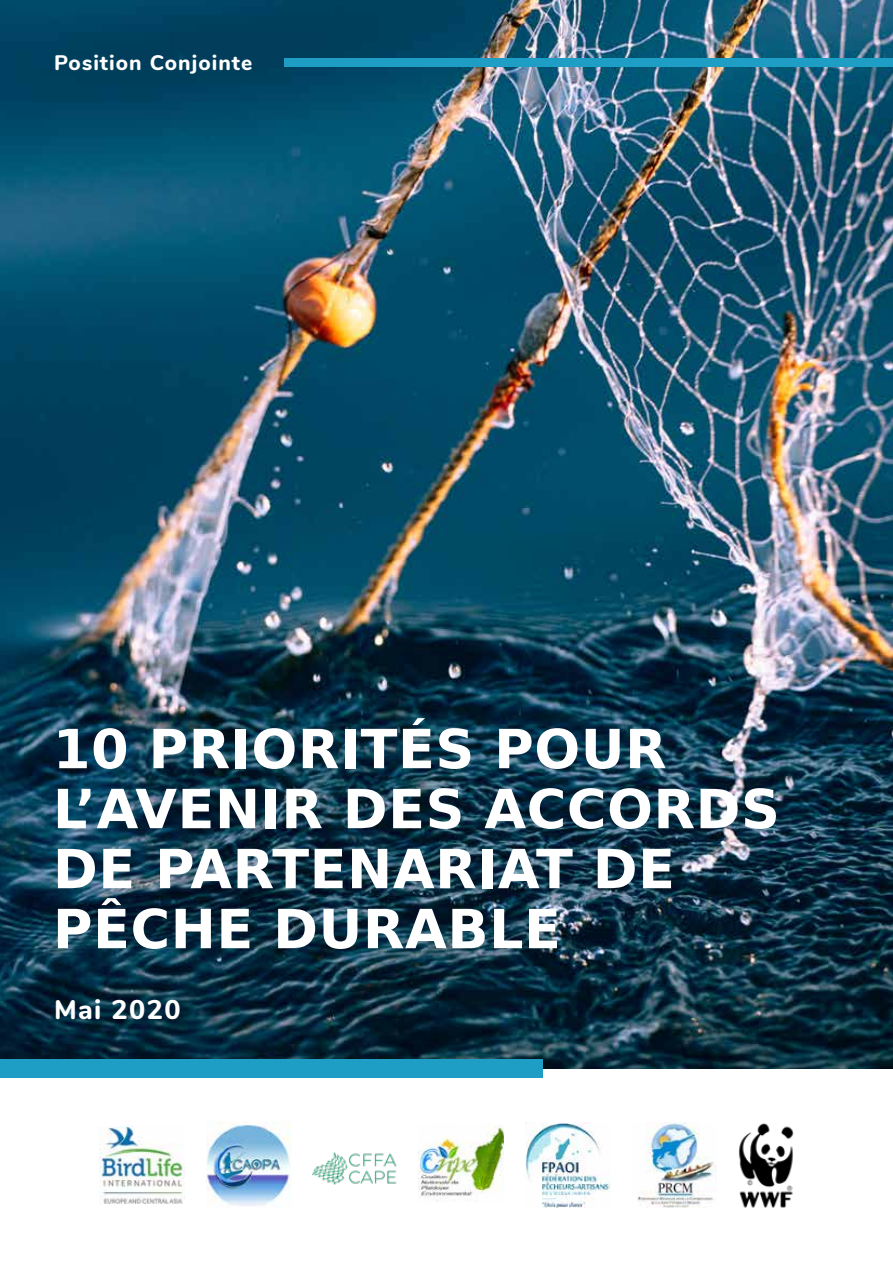
<style>
.page{position:relative;width:893px;height:1263px;background:#fff}
.page>*{position:absolute;margin:0;border:0;box-sizing:border-box;transform-origin:0 0}
.t1{font:700 54px/60px "DejaVu Sans";letter-spacing:.01em;color:#fff}
.t2{font:800 27px "Nunito";letter-spacing:.05em;color:#fff}
.t3{font:800 21px "Nunito";letter-spacing:.05em;color:#fff}
</style>
<div class="page">
<img style="left:0;top:0;width:893px;height:1068px">
<div style="left:285px;top:59px;width:608px;height:8px;background:#1e9dc5"></div>
<img style="left:206px;top:1122px;width:85px;height:84px">
<img style="left:313px;top:1152px;width:84px;height:33px">
<img style="left:419px;top:1124px;width:85px;height:78px">
<img style="left:525px;top:1123px;width:85px;height:85px">
<img style="left:637px;top:1123px;width:79px;height:85px">
<img style="left:100px;top:1126px;width:85px;height:78px">
<img style="left:739px;top:1123px;width:55px;height:85px">
<div style="left:0;top:1059px;width:543px;height:18px;background:#1e9dc5"></div>
<p class="t3" style="left:54px;top:47px;width:200px">Position Conjointe</p>
<p class="t1" style="left:53px;top:718px;width:728px">10 PRIORITÉS POUR<br>L’AVENIR DES ACCORDS<br>DE PARTENARIAT DE<br>PÊCHE DURABLE</p>
<p class="t2" style="left:54px;top:989px;width:128px">Mai 2020</p>
</div>
